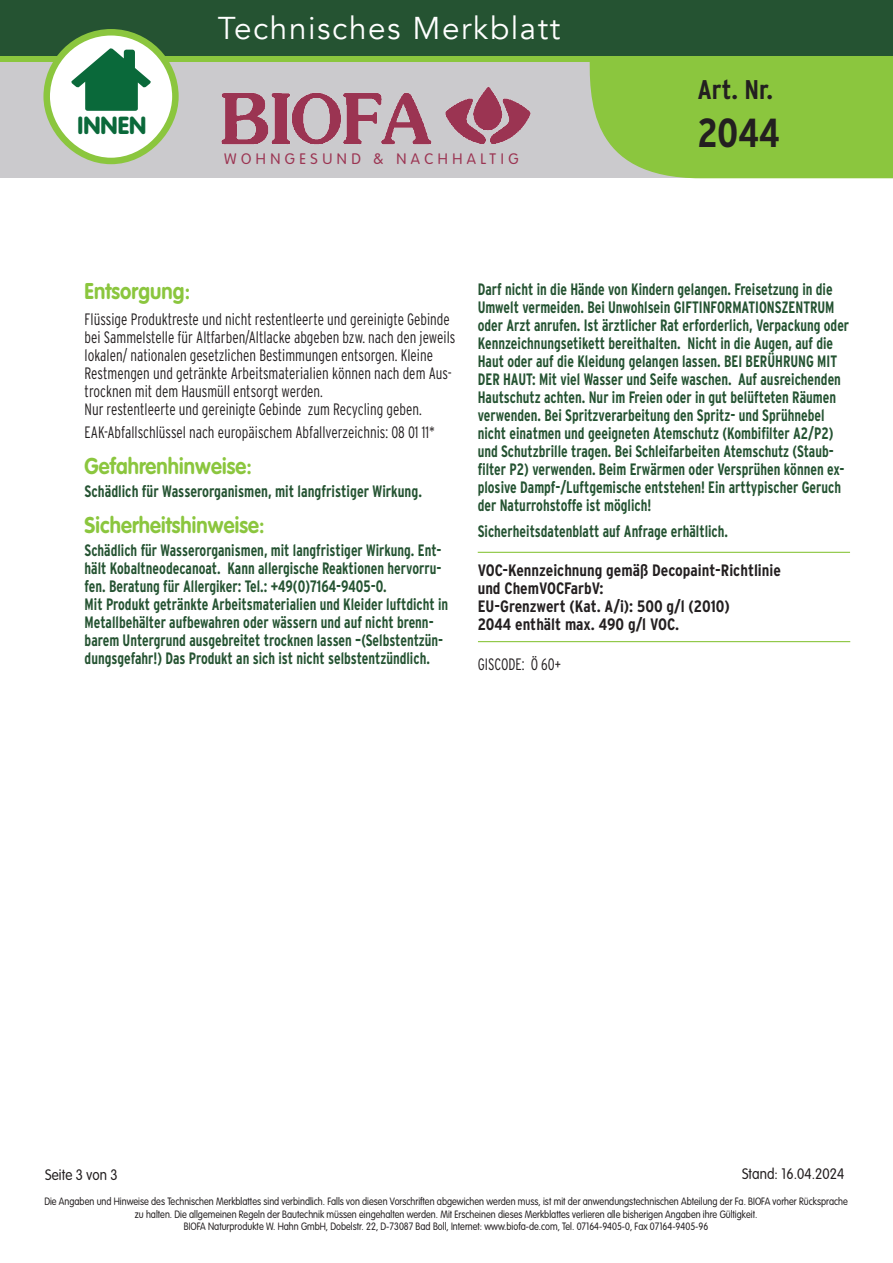
<style>
.page{position:relative;width:893px;height:1263px;background:#fff}
.page>*{position:absolute;margin:0;border:0;box-sizing:border-box;transform-origin:0 0}
.t1{font:700 condensed 40.5px "Interstate";color:#231f20}
.t2{font:31.5px "Avenir";letter-spacing:.05em;color:#fff}
.t3{font:700 condensed 27px "Interstate";color:#231f20}
.t4{font:900 24.3px "VAG Rounded";color:#0a693a}
.t5{font:700 22.5px "VAG Rounded Std";letter-spacing:.005em;color:#8bc63e;scale:.9 1}
.t6{font:700 condensed 16.5px/18px "Interstate";color:#255332;scale:.88 1}
.t7{font:300 condensed 16.5px/18px "Interstate";color:#231f20;scale:.9 1}
.t8{font:700 condensed 16.5px/18px "Interstate";color:#231f20}
.t9{font:700 condensed 16.5px "Interstate";color:#255332;scale:.9 1}
.t10{font:300 15px "VAG Rounded Std";letter-spacing:.005em;color:#231f20;scale:.9 1}
.t11{font:300 15px "VAG Rounded Std";letter-spacing:.3em;color:#9b3452}
.t12{font:300 10.5px/12.6px "VAG Rounded Std";color:#231f20;text-align:center;scale:.87 1}
</style>
<div class="page">
<hr style="left:478px;top:552px;width:372px;height:1px;background:#8bc63e">
<hr style="left:478px;top:641px;width:372px;height:1px;background:#8bc63e">
<div style="left:0;top:0;width:893px;height:178px;background:#cbcacd"></div>
<svg style="left:589px;top:62px;width:304px;height:117px;background:#90c649"></svg>
<svg style="left:0;top:55px;width:893px;height:7px;background:#7cb53c"></svg>
<div style="left:0;top:0;width:893px;height:55px;background:#255332"></div>
<img style="left:221px;top:87px;width:310px;height:58px">
<div style="left:47px;top:32px;width:128px;height:129px;background:#fff;border-radius:50%"></div>
<div style="left:43px;top:29px;width:136px;height:135px;border:7px solid #8bc63e;border-radius:50%"></div>
<svg style="left:71px;top:48px;width:80px;height:63px"></svg>
<h3 class="t4" style="left:78px;top:111px;width:70px">INNEN</h3>
<h2 class="t2" style="left:218px;top:9px;width:344px">Technisches Merkblatt</h2>
<p class="t11" style="left:224px;top:150px;width:296px">WOHNGESUND &amp; NACHHALTIG</p>
<h3 class="t3" style="left:697px;top:73px;width:77px">Art. Nr.</h3>
<h1 class="t1" style="left:697px;top:108px;width:84px">2044</h1>
<h3 class="t5" style="left:85px;top:278px;width:119px">Entsorgung:</h3>
<p class="t7" style="left:85px;top:310px;width:414px">Flüssige Produktreste und nicht restentleerte und gereinigte Gebinde bei Sammelstelle für Altfarben/Altlacke abgeben bzw. nach den jeweils lokalen/ nationalen gesetzlichen Bestimmungen entsorgen. Kleine Restmengen und getränkte Arbeitsmaterialien können nach dem Aus&shy;trocknen mit dem Hausmüll entsorgt werden.<br>Nur restentleerte und gereinigte Gebinde zum Recycling geben.</p>
<p class="t7" style="left:85px;top:423px;width:391px">EAK-Abfallschlüssel nach europäischem Abfallverzeichnis: 08 01 11*</p>
<h3 class="t5" style="left:85px;top:453px;width:187px">Gefahrenhinweise:</h3>
<p class="t9" style="left:85px;top:481px;width:376px">Schädlich für Wasserorganismen, mit langfristiger Wirkung.</p>
<h3 class="t5" style="left:85px;top:512px;width:201px">Sicherheitshinweise:</h3>
<p class="t6" style="left:85px;top:541px;width:415px">Schädlich für Wasserorganismen, mit langfristiger Wirkung. Ent&shy;hält Kobaltneodecanoat. Kann allergische Reaktionen hervorru&shy;fen. Beratung für Allergiker: Tel.: +49(0)7164-9405-0.<br>Mit Produkt getränkte Arbeitsmaterialien und Kleider luftdicht in Metallbehälter aufbewahren oder wässern und auf nicht brenn&shy;barem Untergrund ausgebreitet trocknen lassen –(Selbstentzün&shy;dungsgefahr!) Das Produkt an sich ist nicht selbstentzündlich.</p>
<p class="t6" style="left:478px;top:280px;width:424px">Darf nicht in die Hände von Kindern gelangen. Freisetzung in die Umwelt vermeiden. Bei Unwohlsein GIFTINFORMATIONSZENTRUM oder Arzt anrufen. Ist ärztlicher Rat erforderlich, Verpackung oder Kennzeichnungsetikett bereithalten. Nicht in die Augen, auf die Haut oder auf die Kleidung gelangen lassen. BEI BERÜHRUNG MIT DER HAUT: Mit viel Wasser und Seife waschen. Auf ausreichenden Hautschutz achten. Nur im Freien oder in gut belüfteten Räumen verwenden. Bei Spritzverarbeitung den Spritz- und Sprühnebel nicht einatmen und geeigneten Atemschutz (Kombifilter A2/P2) und Schutzbrille tragen. Bei Schleifarbeiten Atemschutz (Staub&shy;filter P2) verwenden. Beim Erwärmen oder Versprühen können ex&shy;plosive Dampf-/Luftgemische entstehen! Ein arttypischer Geruch der Naturrohstoffe ist möglich!</p>
<p class="t6" style="left:478px;top:522px;width:286px">Sicherheitsdatenblatt auf Anfrage erhältlich.</p>
<p class="t8" style="left:478px;top:561px;width:305px">VOC-Kennzeichnung gemäß Decopaint-Richtlinie und ChemVOCFarbV:<br>EU-Grenzwert (Kat. A/i): 500 g/l (2010)<br>2044 enthält max. 490 g/l VOC.</p>
<p class="t7" style="left:478px;top:655px;width:94px">GISCODE: Ö 60+</p>
<p class="t10" style="left:45px;top:1166px;width:82px">Seite 3 von 3</p>
<p class="t10" style="left:742px;top:1165px;width:115px">Stand: 16.04.2024</p>
<p class="t12" style="left:44px;top:1195px;width:925px">Die Angaben und Hinweise des Technischen Merkblattes sind verbindlich. Falls von diesen Vorschriften abgewichen werden muss, ist mit der anwendungstechnischen Abteilung der Fa. BIOFA vorher Rücksprache zu halten. Die allgemeinen Regeln der Bautechnik müssen eingehalten werden. Mit Erscheinen dieses Merkblattes verlieren alle bisherigen Angaben ihre Gültigkeit.<br>BIOFA Naturprodukte W. Hahn GmbH, Dobelstr. 22, D-73087 Bad Boll, Internet: www.biofa-de.com, Tel. 07164-9405-0, Fax 07164-9405-96</p>
</div>
